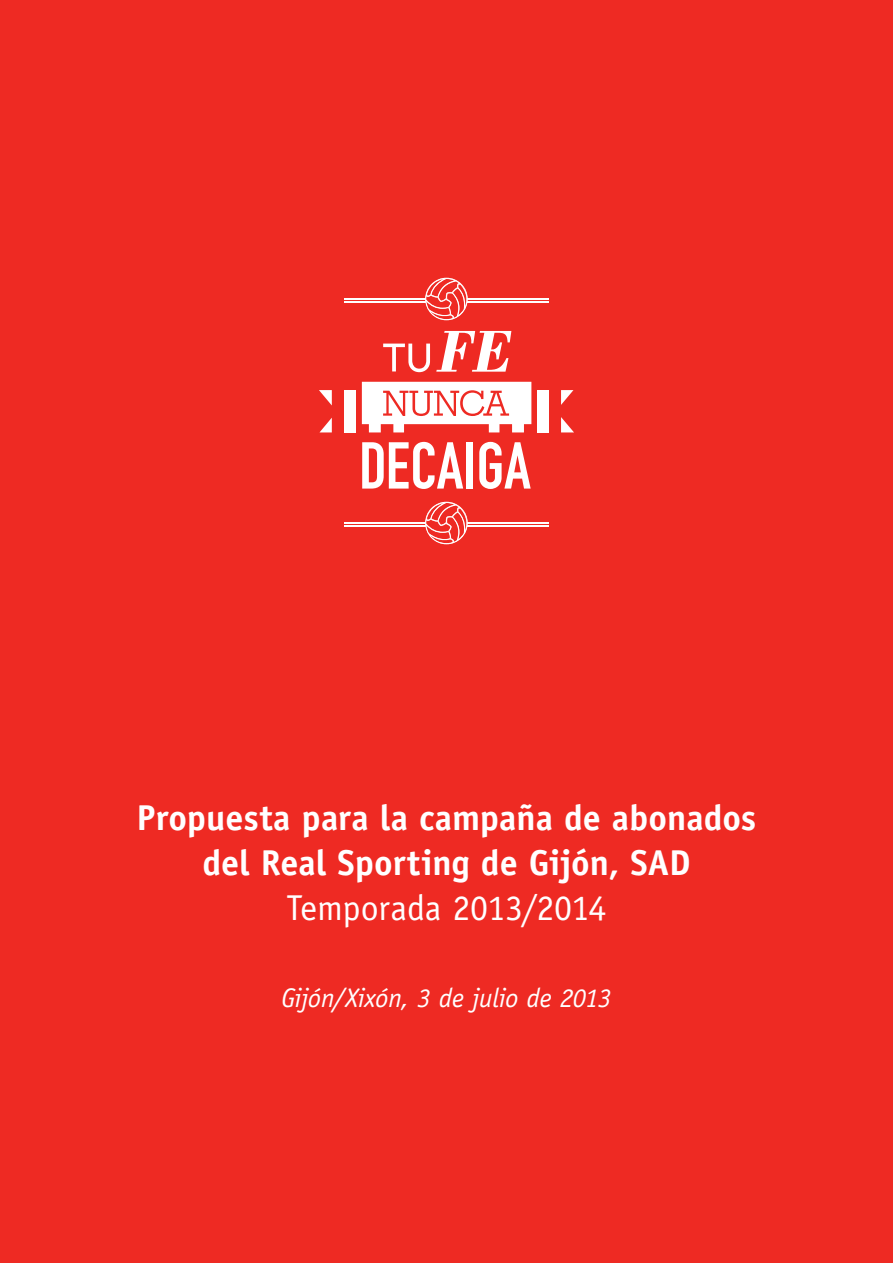
<style>
.page{position:relative;width:893px;height:1263px;background:#ee2a23}
.page>*{position:absolute;margin:0;border:0;box-sizing:border-box;transform-origin:0 0}
.t1{font:700 36px/45px "Officina Sans Std";color:#fff;text-align:center}
.t2{font:36px "Officina Sans Std";letter-spacing:-.01em;color:#fff}
.t3{font:italic 27px "Officina Sans Std";letter-spacing:-.01em;color:#fff}
</style>
<div class="page">
<svg style="left:362px;top:442px;width:101px;height:47px"></svg>
<div style="left:467px;top:442px;width:6px;height:47px;background:#fff"></div>
<svg style="left:479px;top:442px;width:52px;height:47px"></svg>
<svg style="left:436px;top:331px;width:75px;height:41px"></svg>
<svg style="left:383px;top:344px;width:47px;height:28px"></svg>
<div style="left:537px;top:390px;width:11px;height:42px;background:#fff"></div>
<svg style="left:561px;top:390px;width:12px;height:15px"></svg>
<svg style="left:561px;top:417px;width:13px;height:15px"></svg>
<div style="left:344px;top:390px;width:12px;height:42px;background:#fff"></div>
<svg style="left:320px;top:418px;width:12px;height:14px"></svg>
<svg style="left:319px;top:390px;width:13px;height:15px"></svg>
<svg style="left:362px;top:382px;width:169px;height:50px"></svg>
<hr style="left:344px;top:298px;width:82px;height:1px;background:#fff">
<hr style="left:344px;top:302px;width:82px;height:1px;background:#fff">
<hr style="left:467px;top:298px;width:81px;height:1px;background:#fff">
<hr style="left:467px;top:302px;width:81px;height:1px;background:#fff">
<svg style="left:425px;top:278px;width:43px;height:42px"></svg>
<hr style="left:344px;top:522px;width:82px;height:1px;background:#fff">
<hr style="left:344px;top:526px;width:82px;height:1px;background:#fff">
<hr style="left:467px;top:522px;width:81px;height:1px;background:#fff">
<hr style="left:467px;top:526px;width:81px;height:1px;background:#fff">
<svg style="left:425px;top:502px;width:43px;height:42px"></svg>
<p class="t1" style="left:137px;top:795px;width:621px">Propuesta para la campaña de abonados del Real Sporting de Gijón, SAD</p>
<p class="t2" style="left:286px;top:886px;width:321px">Temporada 2013/2014</p>
<p class="t3" style="left:281px;top:982px;width:332px">Gijón/Xixón, 3 de julio de 2013</p>
</div>
